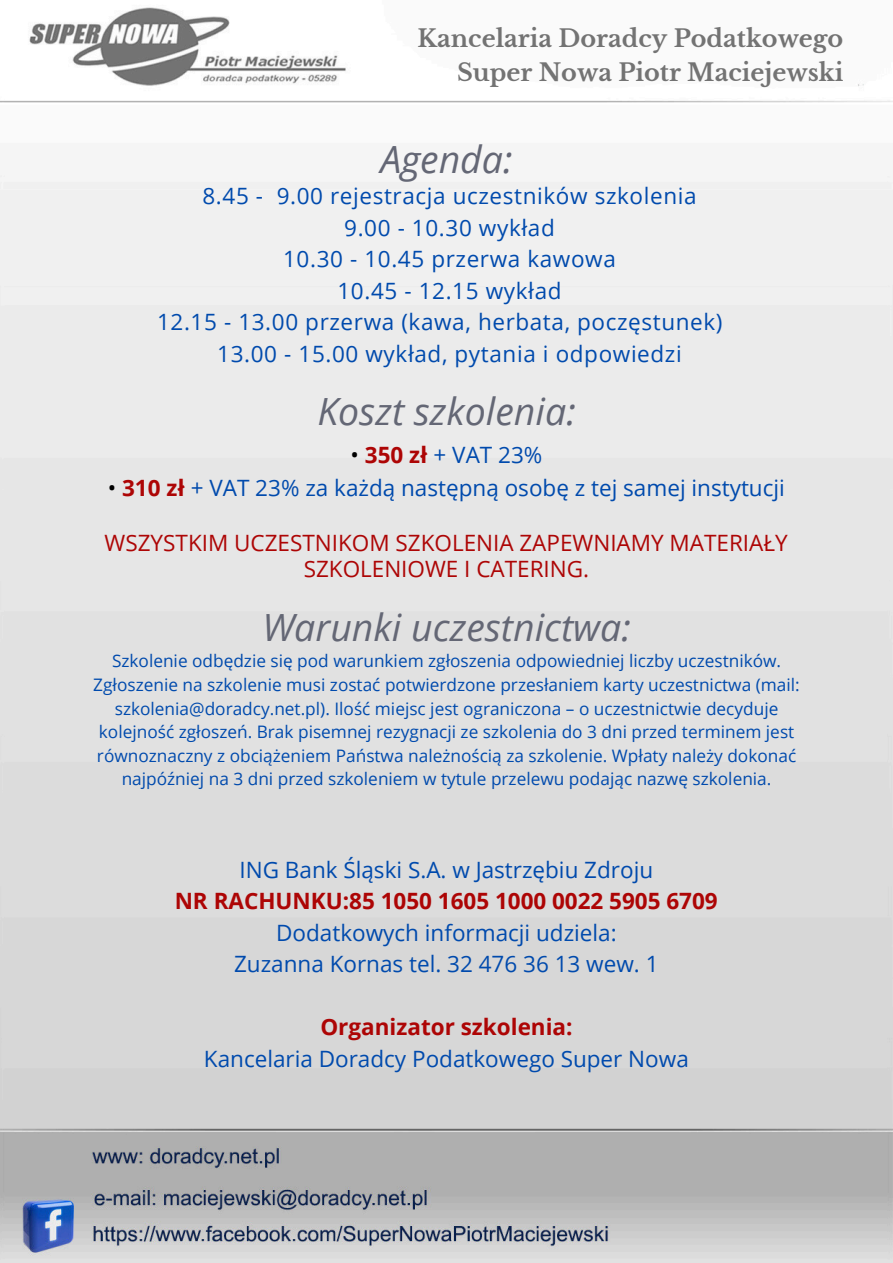
<style>
.page{position:relative;width:893px;height:1263px;background:#fff}
.page>*{position:absolute;margin:0;border:0;box-sizing:border-box;transform-origin:0 0}
.t1{font:italic 37.5px "Open Sans";color:#646775}
.t2{font:700 23.92px/33.2px "Libre Baskerville";color:#737373;text-align:right}
.t3{font:22.5px/31.5px "Open Sans";color:#004aad;text-align:center}
.t4{font:22.5px "Open Sans";letter-spacing:.03em;color:#004aad}
.t5{font:22.5px/25.9px "Open Sans";color:#ad0505;text-align:center}
.t6{font:22.5px "Open Sans";letter-spacing:.025em;color:#004aad}
.t7{font:17.25px/23.6px "Open Sans";color:#004aad;text-align:center}
.s1{color:#000}
.s2{font-weight:700;color:#ad0505}
</style>
<div class="page">
<img style="left:0;top:7px;width:893px;height:1256px">
<p class="t2" style="left:417px;top:22px;width:427px">Kancelaria Doradcy Podatkowego<br>Super Nowa Piotr Maciejewski</p>
<h2 class="t1" style="left:380px;top:133px;width:134px">Agenda:</h2>
<h2 class="t6" style="left:202px;top:180px;width:495px">8.45 - 9.00 rejestracja uczestników szkolenia</h2>
<h2 class="t4" style="left:344px;top:212px;width:212px">9.00 - 10.30 wykład</h2>
<h2 class="t4" style="left:283px;top:243px;width:334px">10.30 - 10.45 przerwa kawowa</h2>
<h2 class="t4" style="left:337px;top:275px;width:226px">10.45 - 12.15 wykład</h2>
<h2 class="t4" style="left:157px;top:306px;width:567px">12.15 - 13.00 przerwa (kawa, herbata, poczęstunek)</h2>
<h3 class="t4" style="left:217px;top:338px;width:466px">13.00 - 15.00 wykład, pytania i odpowiedzi</h3>
<h3 class="t1" style="left:317px;top:385px;width:260px">Koszt szkolenia:</h3>
<h3 class="t3" style="left:351px;top:438px;width:193px"><span class="s1">•</span> <span class="s2">350 zł</span> + VAT 23%</h3>
<h3 class="t3" style="left:108px;top:471px;width:678px"><span class="s1">•</span> <span class="s2">310 zł</span> + VAT 23% za każdą następną osobę z tej samej instytucji</h3>
<h3 class="t5" style="left:105px;top:529px;width:684px">WSZYSTKIM UCZESTNIKOM SZKOLENIA ZAPEWNIAMY MATERIAŁY<br>SZKOLENIOWE I CATERING.</h3>
<h3 class="t1" style="left:262px;top:601px;width:370px">Warunki uczestnictwa:</h3>
<h3 class="t7" style="left:93px;top:649px;width:708px">Szkolenie odbędzie się pod warunkiem zgłoszenia odpowiedniej liczby uczestników.<br>Zgłoszenie na szkolenie musi zostać potwierdzone przesłaniem karty uczestnictwa (mail: szkolenia@doradcy.net.pl). Ilość miejsc jest ograniczona – o uczestnictwie decyduje kolejność zgłoszeń. Brak pisemnej rezygnacji ze szkolenia do 3 dni przed terminem jest równoznaczny z obciążeniem Państwa należnością za szkolenie. Wpłaty należy dokonać najpóźniej na 3 dni przed szkoleniem w tytule przelewu podając nazwę szkolenia.</h3>
<h3 class="t3" style="left:175px;top:853px;width:544px">ING Bank Śląski S.A. w Jastrzębiu Zdroju<br><span class="s2">NR RACHUNKU:85 1050 1605 1000 0022 5905 6709<br></span>Dodatkowych informacji udziela:<br>Zuzanna Kornas tel. 32 476 36 13 wew. 1</h3>
<h1 class="t3" style="left:204px;top:1011px;width:486px"><span class="s2">Organizator szkolenia:<br></span>Kancelaria Doradcy Podatkowego Super Nowa</h1>
</div>
